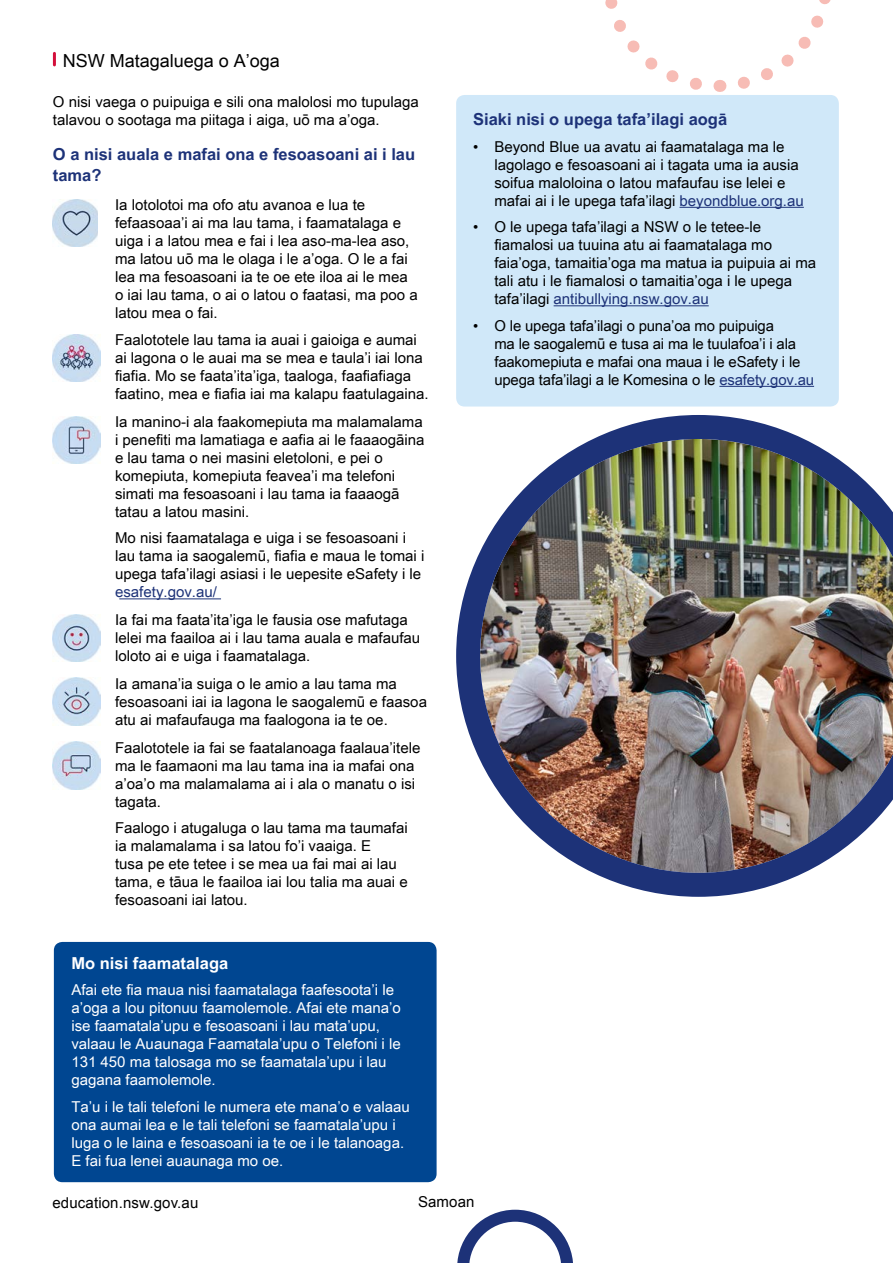
<style>
.page{position:relative;width:893px;height:1263px;background:#fff}
.page>*{position:absolute;margin:0;border:0;box-sizing:border-box;transform-origin:0 0}
.Body{font:18px "Arial Unicode MS";color:#000}
.t1{font:700 16.5px/21px "Arial Unicode MS";color:#1d3278}
.H4_White{font:700 16.5px "Arial Unicode MS";color:#fff}
.Body-2{font:15px/18px "Arial Unicode MS";color:#000}
.Body_White{font:15px/18px "Arial Unicode MS";color:#fff}
.t2{font:15px "Arial";letter-spacing:.01em;color:#000}
.s1{color:#1d3278}
</style>
<div class="page">
<svg style="left:53px;top:53px;width:3px;height:12px"></svg>
<svg style="left:605px;top:0;width:115px;height:92px"></svg>
<svg style="left:737px;top:0;width:99px;height:97px"></svg>
<img style="left:53px;top:199px;width:45px;height:48px">
<img style="left:53px;top:335px;width:47px;height:47px">
<img style="left:53px;top:416px;width:47px;height:47px">
<hr style="left:119px;top:598px;width:102px;height:1px;background:#1d3278">
<img style="left:53px;top:614px;width:47px;height:47px">
<img style="left:53px;top:678px;width:47px;height:47px">
<img style="left:53px;top:742px;width:47px;height:47px">
<img style="left:456px;top:415px;width:437px;height:482px">
<div style="left:54px;top:942px;width:383px;height:240px;background:#004691;border-radius:9px"></div>
<div style="left:456px;top:95px;width:383px;height:311px;background:#d0e8f9;border-radius:9px"></div>
<hr style="left:679px;top:207px;width:125px;height:1px;background:#1d3278">
<hr style="left:554px;top:305px;width:155px;height:1px;background:#1d3278">
<hr style="left:719px;top:386px;width:95px;height:1px;background:#1d3278">
<svg style="left:457px;top:1210px;width:116px;height:53px"></svg>
<p class="Body" style="left:63px;top:47px;width:219px">NSW Matagaluega o A’oga</p>
<p class="Body-2" style="left:53px;top:92px;width:367px">O nisi vaega o puipuiga e sili ona malolosi mo tupulaga talavou o sootaga ma piitaga i aiga, uō ma a’oga.</p>
<h4 class="t1" style="left:53px;top:144px;width:364px">O a nisi auala e mafai ona e fesoasoani ai i lau tama?</h4>
<p class="Body-2" style="left:115px;top:195px;width:304px">Ia lotolotoi ma ofo atu avanoa e lua te fefaasoaa’i ai ma lau tama, i faamatalaga e uiga i a latou mea e fai i lea aso-ma-lea aso, ma latou uō ma le olaga i le a’oga. O le a fai lea ma fesoasoani ia te oe ete iloa ai le mea o iai lau tama, o ai o latou o faatasi, ma poo a latou mea o fai.</p>
<p class="Body-2" style="left:115px;top:331px;width:315px">Faalototele lau tama ia auai i gaioiga e aumai ai lagona o le auai ma se mea e taula’i iai lona fiafia. Mo se faata’ita’iga, taaloga, faafiafiaga faatino, mea e fiafia iai ma kalapu faatulagaina.</p>
<p class="Body-2" style="left:115px;top:412px;width:311px">Ia manino-i ala faakomepiuta ma malamalama i penefiti ma lamatiaga e aafia ai le faaaogāina e lau tama o nei masini eletoloni, e pei o komepiuta, komepiuta feavea’i ma telefoni simati ma fesoasoani i lau tama ia faaaogā tatau a latou masini.</p>
<p class="Body-2" style="left:115px;top:529px;width:311px">Mo nisi faamatalaga e uiga i se fesoasoani i lau tama ia saogalemū, fiafia e maua le tomai i upega tafa’ilagi asiasi i le uepesite eSafety i le <span class="s1">esafety.gov.au/</span></p>
<p class="Body-2" style="left:115px;top:610px;width:307px">Ia fai ma faata’ita’iga le fausia ose mafutaga lelei ma faailoa ai i lau tama auala e mafaufau loloto ai e uiga i faamatalaga.</p>
<p class="Body-2" style="left:115px;top:674px;width:313px">Ia amana’ia suiga o le amio a lau tama ma fesoasoani iai ia lagona le saogalemū e faasoa atu ai mafaufauga ma faalogona ia te oe.</p>
<p class="Body-2" style="left:115px;top:738px;width:307px">Faalototele ia fai se faatalanoaga faalaua’itele ma le faamaoni ma lau tama ina ia mafai ona a’oa’o ma malamalama ai i ala o manatu o isi tagata.</p>
<p class="Body-2" style="left:115px;top:818px;width:294px">Faalogo i atugaluga o lau tama ma taumafai ia malamalama i sa latou fo’i vaaiga. E<br>tusa pe ete tetee i se mea ua fai mai ai lau tama, e tāua le faailoa iai lou talia ma auai e fesoasoani iai latou.</p>
<h4 class="t1" style="left:473px;top:109px;width:256px">Siaki nisi o upega tafa’ilagi aogā</h4>
<p class="Body-2" style="left:494px;top:137px;width:311px;text-indent:-21px">• Beyond Blue ua avatu ai faamatalaga ma le lagolago e fesoasoani ai i tagata uma ia ausia soifua maloloina o latou mafaufau ise lelei e mafai ai i le upega tafa’ilagi <span class="s1">beyondblue.org.au</span></p>
<p class="Body-2" style="left:494px;top:218px;width:323px;text-indent:-21px">• O le upega tafa’ilagi a NSW o le tetee-le fiamalosi ua tuuina atu ai faamatalaga mo faia’oga, tamaitia’oga ma matua ia puipuia ai ma tali atu i le fiamalosi o tamaitia’oga i le upega tafa’ilagi <span class="s1">antibullying.nsw.gov.au</span></p>
<p class="Body-2" style="left:494px;top:316px;width:321px;text-indent:-21px">• O le upega tafa’ilagi o puna’oa mo puipuiga<br>ma le saogalemū e tusa ai ma le tuulafoa’i i ala faakomepiuta e mafai ona maua i le eSafety i le upega tafa’ilagi a le Komesina o le <span class="s1">esafety.gov.au</span></p>
<h4 class="H4_White" style="left:71px;top:951px;width:158px">Mo nisi faamatalaga</h4>
<p class="Body_White" style="left:71px;top:981px;width:331px">Afai ete fia maua nisi faamatalaga faafesoota’i le a’oga a lou pitonuu faamolemole. Afai ete mana’o ise faamatala’upu e fesoasoani i lau mata’upu, valaau le Auaunaga Faamatala’upu o Telefoni i le 131 450 ma talosaga mo se faamatala’upu i lau gagana faamolemole.</p>
<p class="Body_White" style="left:71px;top:1097px;width:340px">Ta’u i le tali telefoni le numera ete mana’o e valaau ona aumai lea e le tali telefoni se faamatala’upu i luga o le laina e fesoasoani ia te oe i le talanoaga.<br>E fai fua lenei auaunaga mo oe.</p>
<p class="t2" style="left:52px;top:1193px;width:147px">education.nsw.gov.au</p>
<p class="t2" style="left:418px;top:1191px;width:58px">Samoan</p>
</div>
